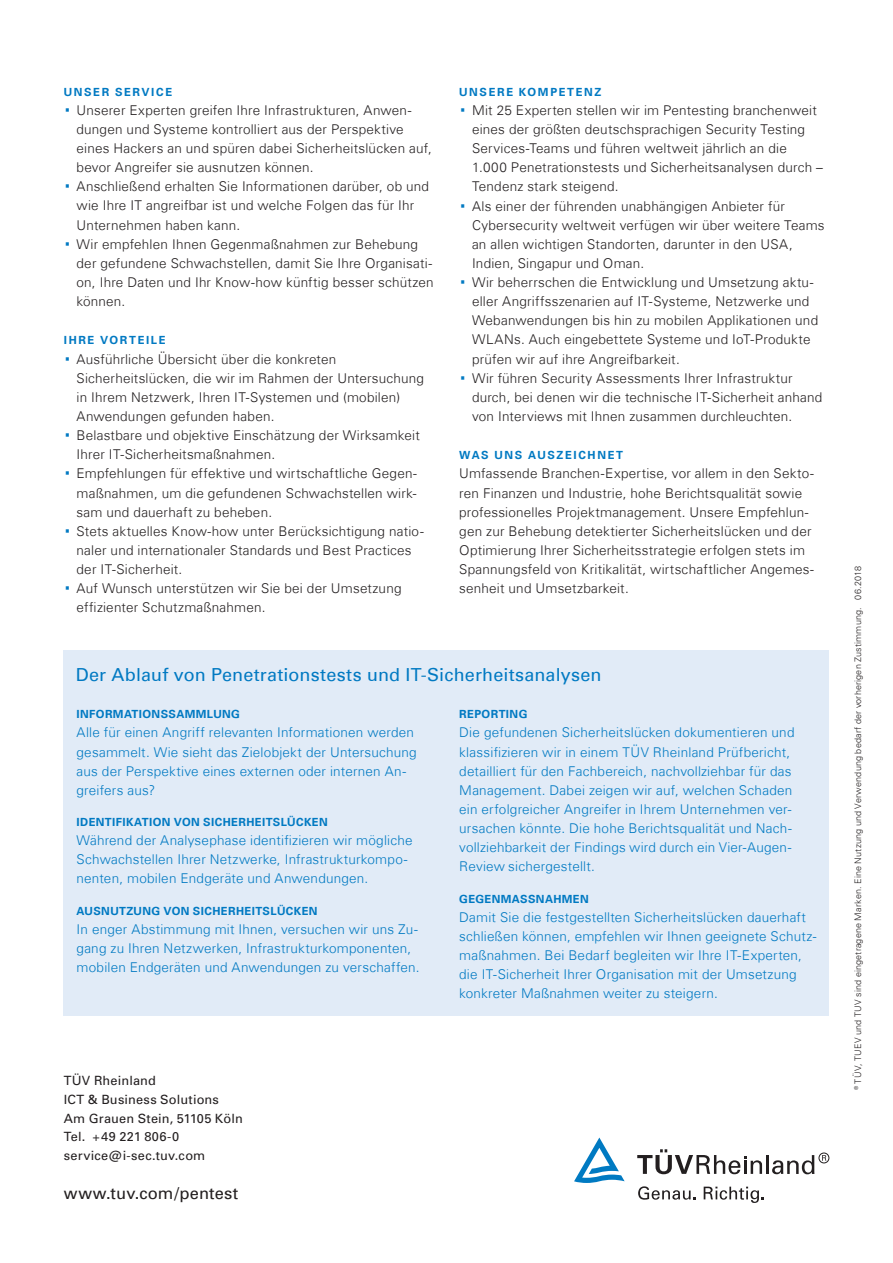
<style>
.page{position:relative;width:893px;height:1263px;background:#fff}
.page>*{position:absolute;margin:0;border:0;box-sizing:border-box;transform-origin:0 0}
.t1{font:18px "Univers Com 55 Roman";letter-spacing:.01em;color:#0079c2}
.t2{font:16.5px "Univers";letter-spacing:.01em;color:#231f20}
.t3{font:300 13.5px/19.2px "Univers Com 45";letter-spacing:.015em;color:#231f20}
.t4{font:300 13.5px/19.2px "Univers Com 45";letter-spacing:.015em;color:#0079c2}
.t5{font:12.75px/18.6px "Univers";letter-spacing:.015em;color:#231f20}
.t6{font:700 11.25px "Univers Com 65";letter-spacing:.035em;color:#0079c2}
.t7{font:700 11.25px "Univers Com 65";letter-spacing:.145em;color:#0079c2}
.t8{font:300 9px "Univers";letter-spacing:.02em;color:#231f20}
.t9{font:300 5.25px "Univers";color:#231f20}
.s1{font-family:"Univers Com 55 Roman";font-weight:400;font-size:27px;color:#0079c2}
</style>
<div class="page">
<div style="left:64px;top:651px;width:765px;height:365px;background:#e1ebf7"></div>
<svg style="left:638px;top:1186px;width:58px;height:14px"></svg>
<svg style="left:704px;top:1186px;width:60px;height:17px"></svg>
<svg style="left:637px;top:1149px;width:125px;height:25px"></svg>
<hr style="left:766px;top:1155px;width:3px;height:19px;background:#231f20">
<svg style="left:772px;top:1155px;width:42px;height:19px"></svg>
<div style="left:819px;top:1153px;width:10px;height:10px;border:1px solid #231f20;border-radius:50%"></div>
<svg style="left:822px;top:1155px;width:4px;height:6px"></svg>
<svg style="left:574px;top:1137px;width:51px;height:46px"></svg>
<p class="t7" style="left:64px;top:85px;width:110px">UNSER SERVICE</p>
<p class="t3" style="left:64px;top:100px;width:349px"><span class="s1">·</span> Unserer Experten greifen Ihre Infrastrukturen, Anwen-</p>
<p class="t3" style="left:77px;top:120px;width:329px">dungen und Systeme kontrolliert aus der Perspektive</p>
<p class="t3" style="left:77px;top:139px;width:357px">eines Hackers an und spüren dabei Sicherheitslücken auf,</p>
<p class="t3" style="left:77px;top:158px;width:239px">bevor Angreifer sie ausnutzen können.</p>
<p class="t3" style="left:64px;top:177px;width:367px"><span class="s1">·</span> Anschließend erhalten Sie Informationen darüber, ob und</p>
<p class="t3" style="left:77px;top:196px;width:339px">wie Ihre IT angreifbar ist und welche Folgen das für Ihr</p>
<p class="t3" style="left:77px;top:215px;width:165px">Unternehmen haben kann.</p>
<p class="t3" style="left:64px;top:234px;width:356px"><span class="s1">·</span> Wir empfehlen Ihnen Gegenmaßnahmen zur Behebung</p>
<p class="t3" style="left:77px;top:253px;width:357px">der gefundene Schwachstellen, damit Sie Ihre Organisati-</p>
<p class="t3" style="left:77px;top:273px;width:359px">on, Ihre Daten und Ihr Know-how künftig besser schützen</p>
<p class="t3" style="left:77px;top:292px;width:50px">können.</p>
<p class="t7" style="left:64px;top:334px;width:103px">IHRE VORTEILE</p>
<p class="t3" style="left:64px;top:349px;width:274px"><span class="s1">·</span> Ausführliche Übersicht über die konkreten</p>
<p class="t3" style="left:77px;top:368px;width:349px">Sicherheitslücken, die wir im Rahmen der Untersuchung</p>
<p class="t3" style="left:77px;top:387px;width:325px">in Ihrem Netzwerk, Ihren IT-Systemen und (mobilen)</p>
<p class="t3" style="left:77px;top:407px;width:199px">Anwendungen gefunden haben.</p>
<p class="t3" style="left:64px;top:426px;width:358px"><span class="s1">·</span> Belastbare und objektive Einschätzung der Wirksamkeit</p>
<p class="t3" style="left:77px;top:445px;width:200px">Ihrer IT-Sicherheitsmaßnahmen.</p>
<p class="t3" style="left:64px;top:464px;width:355px"><span class="s1">·</span> Empfehlungen für effektive und wirtschaftliche Gegen-</p>
<p class="t3" style="left:77px;top:483px;width:342px">maßnahmen, um die gefundenen Schwachstellen wirk-</p>
<p class="t3" style="left:77px;top:502px;width:197px">sam und dauerhaft zu beheben.</p>
<p class="t3" style="left:64px;top:521px;width:361px"><span class="s1">·</span> Stets aktuelles Know-how unter Berücksichtigung natio-</p>
<p class="t3" style="left:77px;top:540px;width:337px">naler und internationaler Standards und Best Practices</p>
<p class="t3" style="left:77px;top:560px;width:107px">der IT-Sicherheit.</p>
<p class="t3" style="left:64px;top:579px;width:339px"><span class="s1">·</span> Auf Wunsch unterstützen wir Sie bei der Umsetzung</p>
<p class="t3" style="left:77px;top:598px;width:191px">effizienter Schutzmaßnahmen.</p>
<p class="t7" style="left:459px;top:85px;width:143px">UNSERE KOMPETENZ</p>
<p class="t3" style="left:459px;top:100px;width:359px"><span class="s1">·</span> Mit 25 Experten stellen wir im Pentesting branchenweit</p>
<p class="t3" style="left:472px;top:120px;width:335px">eines der größten deutschsprachigen Security Testing</p>
<p class="t3" style="left:472px;top:139px;width:316px">Services-Teams und führen weltweit jährlich an die</p>
<p class="t3" style="left:472px;top:158px;width:353px">1.000 Penetrationstests und Sicherheitsanalysen durch –</p>
<p class="t3" style="left:472px;top:177px;width:148px">Tendenz stark steigend.</p>
<p class="t3" style="left:459px;top:196px;width:327px"><span class="s1">·</span> Als einer der führenden unabhängigen Anbieter für</p>
<p class="t3" style="left:472px;top:215px;width:354px">Cybersecurity weltweit verfügen wir über weitere Teams</p>
<p class="t3" style="left:472px;top:234px;width:322px">an allen wichtigen Standorten, darunter in den USA,</p>
<p class="t3" style="left:472px;top:253px;width:174px">Indien, Singapur und Oman.</p>
<p class="t3" style="left:459px;top:273px;width:356px"><span class="s1">·</span> Wir beherrschen die Entwicklung und Umsetzung aktu-</p>
<p class="t3" style="left:472px;top:292px;width:339px">eller Angriffsszenarien auf IT-Systeme, Netzwerke und</p>
<p class="t3" style="left:472px;top:311px;width:348px">Webanwendungen bis hin zu mobilen Applikationen und</p>
<p class="t3" style="left:472px;top:330px;width:340px">WLANs. Auch eingebettete Systeme und IoT-Produkte</p>
<p class="t3" style="left:472px;top:349px;width:209px">prüfen wir auf ihre Angreifbarkeit.</p>
<p class="t3" style="left:459px;top:368px;width:335px"><span class="s1">·</span> Wir führen Security Assessments Ihrer Infrastruktur</p>
<p class="t3" style="left:472px;top:387px;width:352px">durch, bei denen wir die technische IT-Sicherheit anhand</p>
<p class="t3" style="left:472px;top:407px;width:322px">von Interviews mit Ihnen zusammen durchleuchten.</p>
<p class="t7" style="left:459px;top:449px;width:165px">WAS UNS AUSZEICHNET</p>
<p class="t3" style="left:459px;top:464px;width:356px">Umfassende Branchen-Expertise, vor allem in den Sekto&shy;ren Finanzen und Industrie, hohe Berichtsqualität sowie professionelles Projektmanagement. Unsere Empfehlun&shy;gen zur Behebung detektierter Sicherheitslücken und der Optimierung Ihrer Sicherheitsstrategie erfolgen stets im Spannungsfeld von Kritikalität, wirtschaftlicher Angemes&shy;senheit und Umsetzbarkeit.</p>
<h1 class="t1" style="left:76px;top:663px;width:527px">Der Ablauf von Penetrationstests und IT-Sicherheitsanalysen</h1>
<p class="t6" style="left:77px;top:708px;width:165px">INFORMATIONSSAMMLUNG</p>
<p class="t4" style="left:77px;top:723px;width:342px">Alle für einen Angriff relevanten Informationen werden gesammelt. Wie sieht das Zielobjekt der Untersuchung aus der Perspektive eines externen oder internen An&shy;greifers aus?</p>
<p class="t6" style="left:77px;top:815px;width:253px">IDENTIFIKATION VON SICHERHEITSLÜCKEN</p>
<p class="t4" style="left:77px;top:831px;width:338px">Während der Analysephase identifizieren wir mögliche<br>Schwachstellen Ihrer Netzwerke, Infrastrukturkompo&shy;nenten, mobilen Endgeräte und Anwendungen.</p>
<p class="t6" style="left:77px;top:904px;width:243px">AUSNUTZUNG VON SICHERHEITSLÜCKEN</p>
<p class="t4" style="left:77px;top:919px;width:345px">In enger Abstimmung mit Ihnen, versuchen wir uns Zu&shy;gang zu Ihren Netzwerken, Infrastrukturkomponenten, mobilen Endgeräten und Anwendungen zu verschaffen.</p>
<p class="t5" style="left:64px;top:1072px;width:94px">TÜV Rheinland</p>
<p class="t5" style="left:64px;top:1090px;width:181px">ICT &amp; Business Solutions<br>Am Grauen Stein, 51105 Köln<br>Tel. +49 221 806-0 service@i-sec.tuv.com</p>
<p class="t2" style="left:64px;top:1184px;width:176px">www.tuv.com/pentest</p>
<p class="t6" style="left:459px;top:708px;width:70px">REPORTING</p>
<p class="t4" style="left:459px;top:723px;width:337px">Die gefundenen Sicherheitslücken dokumentieren und klassifizieren wir in einem TÜV Rheinland Prüfbericht, detailliert für den Fachbereich, nachvollziehbar für das Management. Dabei zeigen wir auf, welchen Schaden ein erfolgreicher Angreifer in Ihrem Unternehmen ver&shy;ursachen könnte. Die hohe Berichtsqualität und Nach&shy;vollziehbarkeit der Findings wird durch ein Vier-Augen-Review sichergestellt.</p>
<p class="t6" style="left:459px;top:892px;width:131px">GEGENMASSNAHMEN</p>
<p class="t4" style="left:459px;top:907px;width:359px">Damit Sie die festgestellten Sicherheitslücken dauerhaft schließen können, empfehlen wir Ihnen geeignete Schutz&shy;maßnahmen. Bei Bedarf begleiten wir Ihre IT-Experten, die IT-Sicherheit Ihrer Organisation mit der Umsetzung konkreter Maßnahmen weiter zu steigern.</p>
<p class="t8" style="left:852px;top:1083px;width:519px;rotate:-90deg">TÜV, TUEV und TUV sind eingetragene Marken. Eine Nutzung und Verwendung bedarf der vorherigen Zustimmung. 06.2018</p>
<p class="t9" style="left:853px;top:1090px;width:6px;rotate:-90deg">®</p>
</div>
